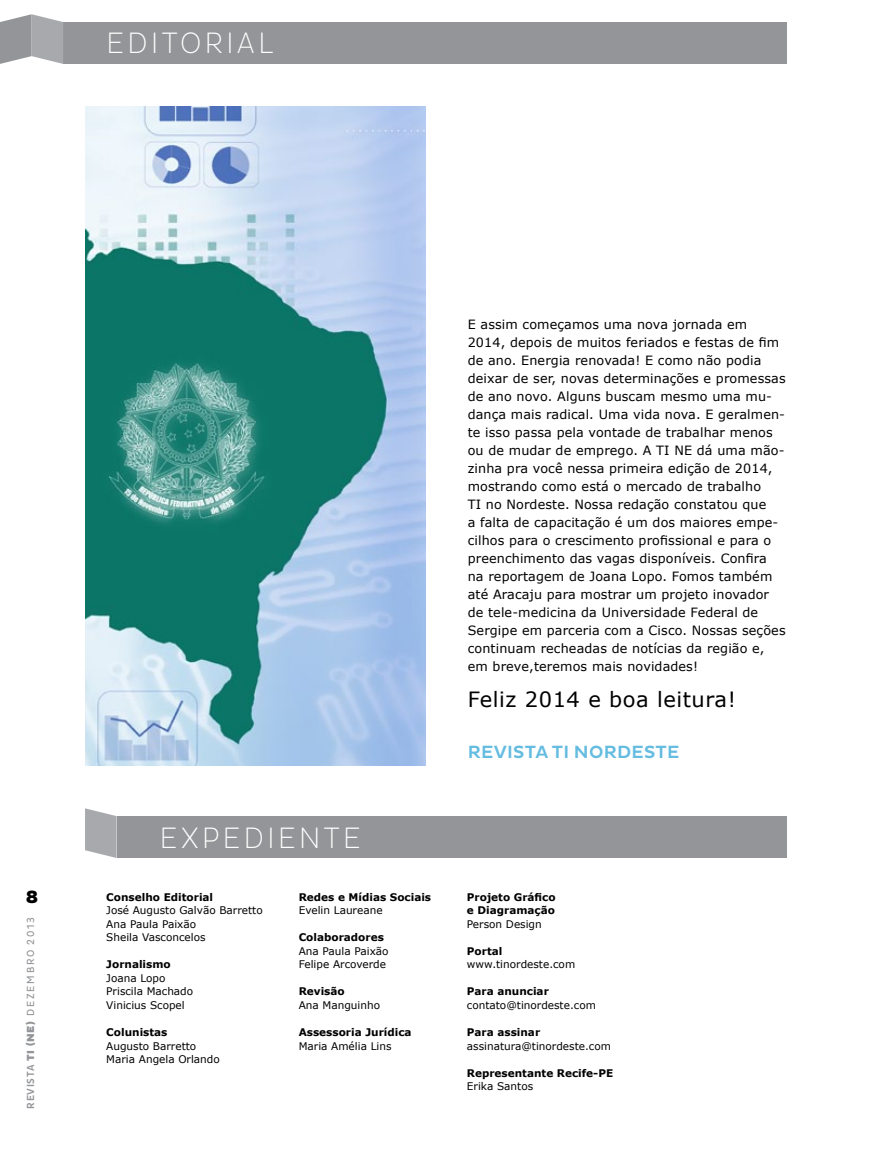
<style>
.page{position:relative;width:893px;height:1170px;background:#fff}
.page>*{position:absolute;margin:0;border:0;box-sizing:border-box;transform-origin:0 0}
.t1{font:300 30px "Pluto Sans Cond Ex";letter-spacing:.115em;color:#fff}
.t2{font:21px "Verdana";letter-spacing:.025em;color:#000}
.t3{font:500 18px "Pluto Sans";letter-spacing:.015em;color:#64bce0}
.t4{font:800 18px "Pluto Sans";color:#000}
.t5{font:12.75px/18px "Verdana";letter-spacing:.01em;color:#000}
.t6{font:10.5px/13.5px "Verdana";color:#000}
.t7{font:700 10.5px/13.5px "Verdana";color:#000}
.t8{font:10.5px "Pluto Sans Cond";letter-spacing:.165em;color:#939598}
.s1{font-weight:500}
.s2{font-family:"Pluto Sans";font-weight:900}
</style>
<div class="page">
<div style="left:63px;top:22px;width:724px;height:42px;background:#939598"></div>
<svg style="left:0;top:14px;width:63px;height:50px;background:#adaeb1"></svg>
<div style="left:117px;top:816px;width:670px;height:42px;background:#939598"></div>
<svg style="left:85px;top:808px;width:32px;height:50px"></svg>
<img style="left:85px;top:106px;width:340px;height:659px">
<h1 class="t1" style="left:107px;top:26px;width:168px">EDITORIAL</h1>
<h3 class="t4" style="left:26px;top:886px;width:14px">8</h3>
<p class="t8" style="left:25px;top:1108px;width:193px;rotate:-90deg"><span class="s1">Revista</span> <span class="s2">TI (NE)</span> dezembro 2013</p>
<h1 class="t1" style="left:160px;top:820px;width:202px">EXPEDIENTE</h1>
<p class="t7" style="left:106px;top:890px;width:108px">Conselho Editorial</p>
<p class="t6" style="left:106px;top:903px;width:158px">José Augusto Galvão Barretto<br>Ana Paula Paixão<br>Sheila Vasconcelos</p>
<p class="t7" style="left:106px;top:957px;width:66px">Jornalismo</p>
<p class="t6" style="left:106px;top:971px;width:88px">Joana Lopo<br>Priscila Machado<br>Vinicius Scopel</p>
<p class="t7" style="left:106px;top:1025px;width:63px">Colunistas</p>
<p class="t6" style="left:106px;top:1038px;width:115px">Augusto Barretto<br>Maria Angela Orlando</p>
<p class="t7" style="left:299px;top:890px;width:134px">Redes e Mídias Sociais</p>
<p class="t6" style="left:299px;top:903px;width:85px">Evelin Laureane</p>
<p class="t7" style="left:299px;top:930px;width:87px">Colaboradores</p>
<p class="t6" style="left:299px;top:944px;width:91px">Ana Paula Paixão<br>Felipe Arcoverde</p>
<p class="t7" style="left:299px;top:984px;width:48px">Revisão</p>
<p class="t6" style="left:299px;top:998px;width:83px">Ana Manguinho</p>
<p class="t7" style="left:299px;top:1025px;width:114px">Assessoria Jurídica</p>
<p class="t6" style="left:299px;top:1038px;width:94px">Maria Amélia Lins</p>
<p class="t5" style="left:468px;top:315px;width:319px">E assim começamos uma nova jornada em 2014, depois de muitos feriados e festas de fim de ano. Energia renovada! E como não podia deixar de ser, novas determinações e promessas de ano novo. Alguns buscam mesmo uma mu&shy;dança mais radical. Uma vida nova. E geralmen&shy;te isso passa pela vontade de trabalhar menos ou de mudar de emprego. A TI NE dá uma mão&shy;zinha pra você nessa primeira edição de 2014, mostrando como está o mercado de trabalho<br>TI no Nordeste. Nossa redação constatou que<br>a falta de capacitação é um dos maiores empe&shy;cilhos para o crescimento profissional e para o preenchimento das vagas disponíveis. Confira na reportagem de Joana Lopo. Fomos também até Aracaju para mostrar um projeto inovador de tele-medicina da Universidade Federal de Sergipe em parceria com a Cisco. Nossas seções continuam recheadas de notícias da região e, em breve,teremos mais novidades!</p>
<h2 class="t2" style="left:468px;top:685px;width:270px">Feliz 2014 e boa leitura!</h2>
<h3 class="t3" style="left:468px;top:741px;width:213px">REVISTA TI NORDESTE</h3>
<p class="t7" style="left:467px;top:890px;width:90px">Projeto Gráfico e Diagramação</p>
<p class="t6" style="left:467px;top:917px;width:76px">Person Design</p>
<p class="t7" style="left:467px;top:944px;width:37px">Portal</p>
<p class="t6" style="left:467px;top:957px;width:110px">www.tinordeste.com</p>
<p class="t7" style="left:467px;top:984px;width:83px">Para anunciar</p>
<p class="t6" style="left:467px;top:998px;width:131px">contato@tinordeste.com</p>
<p class="t7" style="left:467px;top:1025px;width:75px">Para assinar</p>
<p class="t6" style="left:467px;top:1038px;width:146px">assinatura@tinordeste.com</p>
<p class="t7" style="left:467px;top:1065px;width:148px">Representante Recife-PE</p>
<p class="t6" style="left:467px;top:1079px;width:68px">Erika Santos</p>
</div>
